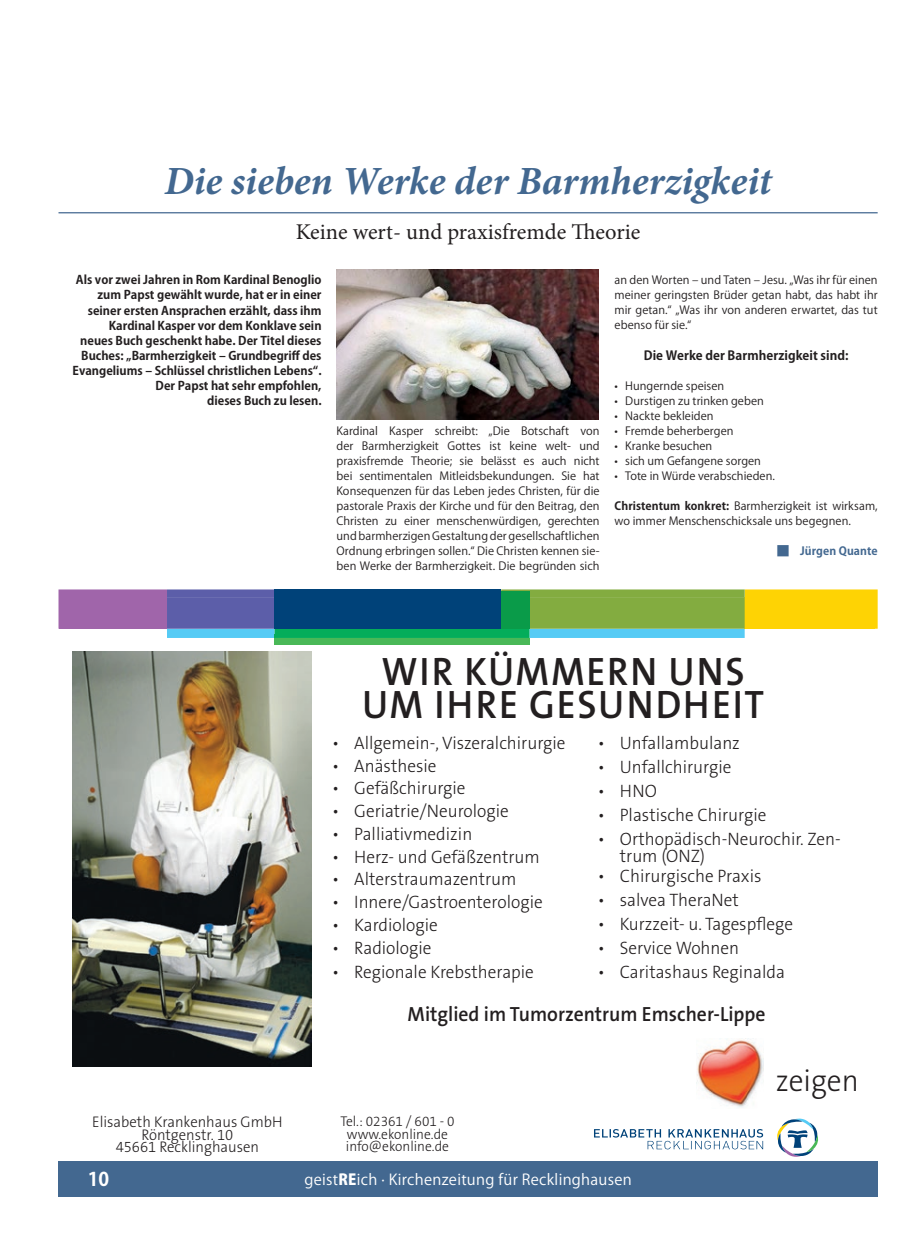
<style>
.page{position:relative;width:922px;height:1241px;background:#fff}
.page>*{position:absolute;margin:0;border:0;box-sizing:border-box;transform-origin:0 0}
.t1{font:italic 700 40px "Minion Pro";color:#436890}
.t2{font:600 39.88px/33.5px "The Sans B W6";letter-spacing:.045em;color:#231f20;text-align:center;scale:.95 1}
.t3{font:300 30.88px "The Sans B W3";color:#231f20;scale:.95 1}
.t4{font:22.5px "Minion Pro";color:#231f20}
.t5{font:600 20.62px "The Sans B W6";color:#231f20;scale:.95 1}
.t6{font:700 18.75px "Koz Go Pro";color:#fff}
.t7{font:300 18px/16.8px "The Sans B W3";color:#231f20;scale:.95 1}
.t8{font:300 15.5px/12.9px "The Sans B W3";color:#231f20;text-align:center;scale:.95 1}
.t9{font:15px "Koz Go Pro";letter-spacing:.02em;color:#fff}
.t10{font:300 14.12px/12.9px "The Sans B W3";color:#231f20;text-align:center;scale:.95 1}
.t11{font:700 12.5px "Koz Go Pro";letter-spacing:.005em;color:#231f20}
.t12{font:700 11.88px/15px "Koz Go Pro";color:#231f20;text-align:right}
.t13{font:11.25px/15px "Koz Go Pro";letter-spacing:.005em;color:#231f20;text-align:justify}
.t14{font:700 11.25px "Koz Go Pro";letter-spacing:.01em;color:#436890}
.s1{font-weight:700}
.s2{font-weight:400}
.s3{font-weight:800}
</style>
<div class="page">
<div style="left:58px;top:1160px;width:819px;height:36px;background:#436890"></div>
<hr style="left:58px;top:212px;width:819px;height:1px;background:#436890">
<div style="left:274px;top:638px;width:255px;height:6px;background:#49b857"></div>
<svg style="left:58px;top:589px;width:819px;height:49px;background:#92a777"></svg>
<div style="left:501px;top:591px;width:28px;height:6px;background:#0a9b49"></div>
<div style="left:501px;top:597px;width:28px;height:31px;background:#0a9b49"></div>
<div style="left:274px;top:589px;width:227px;height:39px;background:#004279"></div>
<svg style="left:594px;top:1129px;width:169px;height:20px"></svg>
<svg style="left:777px;top:1118px;width:41px;height:38px"></svg>
<img style="left:72px;top:651px;width:239px;height:414px">
<img style="left:696px;top:1038px;width:67px;height:70px">
<img style="left:336px;top:269px;width:262px;height:150px">
<h1 class="t1" style="left:164px;top:153px;width:608px">Die sieben Werke der Barmherzigkeit</h1>
<h3 class="t4" style="left:295px;top:217px;width:346px">Keine wert- und praxisfremde Theorie</h3>
<p class="t12" style="left:72px;top:273px;width:250px">Als vor zwei Jahren in Rom Kardinal -Benoglio zum Papst gewählt wurde, hat er in einer seiner ersten Ansprachen erzählt, dass ihm Kardinal Kasper vor dem Konklave sein<br>neues Buch geschenkt habe. Der Titel dieses Buches: -„Barmherzigkeit – Grundbegriff des Evangeliums – Schlüssel christlichen Lebens“.<br>Der Papst hat sehr empfohlen,<br>dieses Buch zu lesen.</p>
<p class="t13" style="left:336px;top:423px;width:264px">Kardinal Kasper schreibt: „Die Botschaft von der Barmherzigkeit Gottes ist keine welt- und praxisfremde Theorie; sie belässt es auch nicht bei sentimentalen Mitleidsbekundungen. Sie hat Konsequenzen für das Leben jedes Christen, für die pastorale Praxis der Kirche und für den Beitrag, den Christen zu einer menschenwürdigen, gerechten und barmherzigen Gestaltung der gesellschaftlichen Ordnung erbringen sollen.“ Die Christen kennen sie&shy;ben Werke der Barmherzigkeit. Die begründen sich</p>
<p class="t13" style="left:614px;top:273px;width:264px">an den Worten – und Taten – Jesu. „Was ihr für einen meiner geringsten Brüder getan habt, das habt ihr mir getan.“ „Was ihr von anderen erwartet, das tut ebenso für sie.“</p>
<p class="t11" style="left:643px;top:347px;width:206px">Die Werke der Barmherzigkeit sind:</p>
<p class="t13" style="left:614px;top:378px;width:111px">• Hungernde speisen</p>
<p class="t13" style="left:614px;top:393px;width:151px">• Durstigen zu trinken geben</p>
<p class="t13" style="left:614px;top:408px;width:100px">• Nackte bekleiden</p>
<p class="t13" style="left:614px;top:423px;width:120px">• Fremde beherbergen</p>
<p class="t13" style="left:614px;top:438px;width:99px">• Kranke besuchen</p>
<p class="t13" style="left:614px;top:453px;width:148px">• sich um Gefangene sorgen</p>
<p class="t13" style="left:614px;top:468px;width:162px">• Tote in Würde verabschieden.</p>
<p class="t13" style="left:614px;top:498px;width:264px"><span class="s1">Christentum konkret:</span> Barmherzigkeit ist wirksam, wo immer Menschenschicksale uns begegnen.</p>
<p class="t14" style="left:777px;top:543px;width:101px"><span class="s2">█</span> Jürgen Quante</p>
<h2 class="t2" style="left:362px;top:654px;width:424px">WIR KÜMMERN UNS<br>UM IHRE GESUNDHEIT</h2>
<h3 class="t7" style="left:332px;top:734px;width:247px">• Allgemein-, Viszeralchirurgie</h3>
<h3 class="t7" style="left:332px;top:757px;width:111px">• Anästhesie</h3>
<h3 class="t7" style="left:332px;top:779px;width:142px">• Gefäßchirurgie</h3>
<h3 class="t7" style="left:332px;top:802px;width:187px">• Geriatrie/Neurologie</h3>
<h3 class="t7" style="left:332px;top:825px;width:149px">• Palliativmedizin</h3>
<h3 class="t7" style="left:332px;top:848px;width:220px">• Herz- und Gefäßzentrum</h3>
<h3 class="t7" style="left:332px;top:870px;width:195px">• Alterstraumazentrum</h3>
<h3 class="t7" style="left:332px;top:893px;width:223px">• Innere/Gastroenterologie</h3>
<h3 class="t7" style="left:332px;top:916px;width:113px">• Kardiologie</h3>
<h3 class="t7" style="left:332px;top:939px;width:106px">• Radiologie</h3>
<h3 class="t7" style="left:332px;top:963px;width:214px">• Regionale Krebstherapie</h3>
<h3 class="t7" style="left:597px;top:734px;width:151px">• Unfallambulanz</h3>
<h3 class="t7" style="left:597px;top:758px;width:142px">• Unfallchirurgie</h3>
<h3 class="t7" style="left:597px;top:782px;width:64px">• HNO</h3>
<h3 class="t7" style="left:597px;top:806px;width:179px">• Plastische Chirurgie</h3>
<h3 class="t7" style="left:619px;top:830px;width:234px;text-indent:-22px">• Orthopädisch-Neurochir. Zen&shy;trum (ONZ)</h3>
<h3 class="t7" style="left:597px;top:867px;width:174px">• Chirurgische Praxis</h3>
<h3 class="t7" style="left:597px;top:891px;width:150px">• salvea TheraNet</h3>
<h3 class="t7" style="left:597px;top:915px;width:207px">• Kurzzeit- u. Tagespflege</h3>
<h3 class="t7" style="left:597px;top:939px;width:150px">• Service Wohnen</h3>
<h3 class="t7" style="left:597px;top:963px;width:198px">• Caritashaus Reginalda</h3>
<h3 class="t5" style="left:407px;top:1000px;width:378px">Mitglied im Tumorzentrum Emscher-Lippe</h3>
<h3 class="t8" style="left:92px;top:1114px;width:202px">Elisabeth Krankenhaus GmbH<br>Röntgenstr. 10<br>45661 Recklinghausen</h3>
<p class="t10" style="left:340px;top:1114px;width:122px">Tel.: 02361 / 601 - 0 www.ekonline.de info@ekonline.de</p>
<h3 class="t6" style="left:88px;top:1167px;width:23px">10</h3>
<h3 class="t9" style="left:304px;top:1169px;width:329px">geist<span class="s3">RE</span>ich · Kirchenzeitung für Recklinghausen</h3>
<h3 class="t3" style="left:775px;top:1060px;width:89px">zeigen</h3>
</div>
